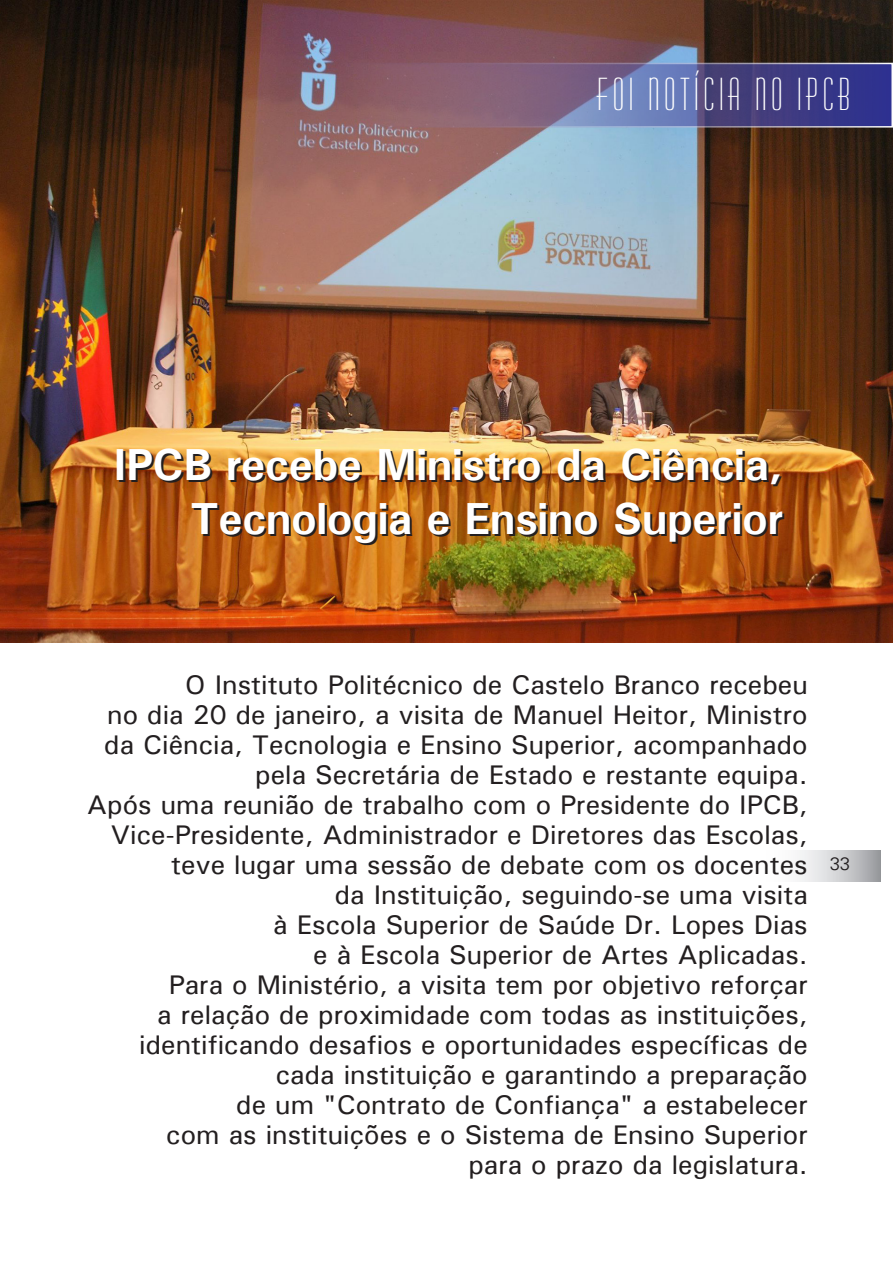
<style>
.page{position:relative;width:893px;height:1263px;background:#fff}
.page>*{position:absolute;margin:0;border:0;box-sizing:border-box;transform-origin:0 0}
.Texto{font:700 45px/54px "Univers ATT";letter-spacing:-.01em;color:#fff;text-align:right}
.Superlead{font:45px "Huxlee Vertical";letter-spacing:.1em;color:#fff}
.Texto-2{font:27px/30px "Univers ATT";color:#231f20;text-align:right}
.t1{font:300 18px "Univers";color:#231f20}
</style>
<div class="page">
<svg style="left:799px;top:850px;width:81px;height:32px;background:#cdced0"></svg>
<img style="left:0;top:0;width:893px;height:642px">
<svg style="left:0;top:63px;width:893px;height:65px;background:#5f4c63"></svg>
<p class="Superlead" style="left:597px;top:71px;width:255px">FOI NOTÍCIA NO IPCB</p>
<p class="Texto" style="left:114px;top:437px;width:671px">IPCB recebe Ministro da Ciência,<br>Tecnologia e Ensino Superior</p>
<p class="Texto-2" style="left:185px;top:669px;width:624px">O Instituto Politécnico de Castelo Branco recebeu</p>
<p class="Texto-2" style="left:104px;top:699px;width:705px">no dia 20 de janeiro, a visita de Manuel Heitor, Ministro da Ciência, Tecnologia e Ensino Superior, acompanhado pela Secretária de Estado e restante equipa.</p>
<p class="Texto-2" style="left:87px;top:789px;width:722px">Após uma reunião de trabalho com o Presidente do IPCB,<br>Vice-Presidente, Administrador e Diretores das Escolas, teve lugar uma sessão de debate com os docentes</p>
<p class="Texto-2" style="left:335px;top:879px;width:475px">da Instituição, seguindo-se uma visita</p>
<p class="Texto-2" style="left:273px;top:909px;width:536px">à Escola Superior de Saúde Dr. Lopes Dias</p>
<p class="Texto-2" style="left:313px;top:939px;width:496px">e à Escola Superior de Artes Aplicadas.</p>
<p class="Texto-2" style="left:139px;top:969px;width:670px">Para o Ministério, a visita tem por objetivo reforçar<br>a relação de proximidade com todas as instituições, identificando desafios e oportunidades específicas de cada instituição e garantindo a preparação</p>
<p class="Texto-2" style="left:236px;top:1089px;width:573px">de um "Contrato de Confiança" a estabelecer</p>
<p class="Texto-2" style="left:166px;top:1119px;width:643px">com as instituições e o Sistema de Ensino Superior</p>
<p class="Texto-2" style="left:468px;top:1149px;width:341px">para o prazo da legislatura.</p>
<p class="t1" style="left:830px;top:852px;width:21px">33</p>
</div>
